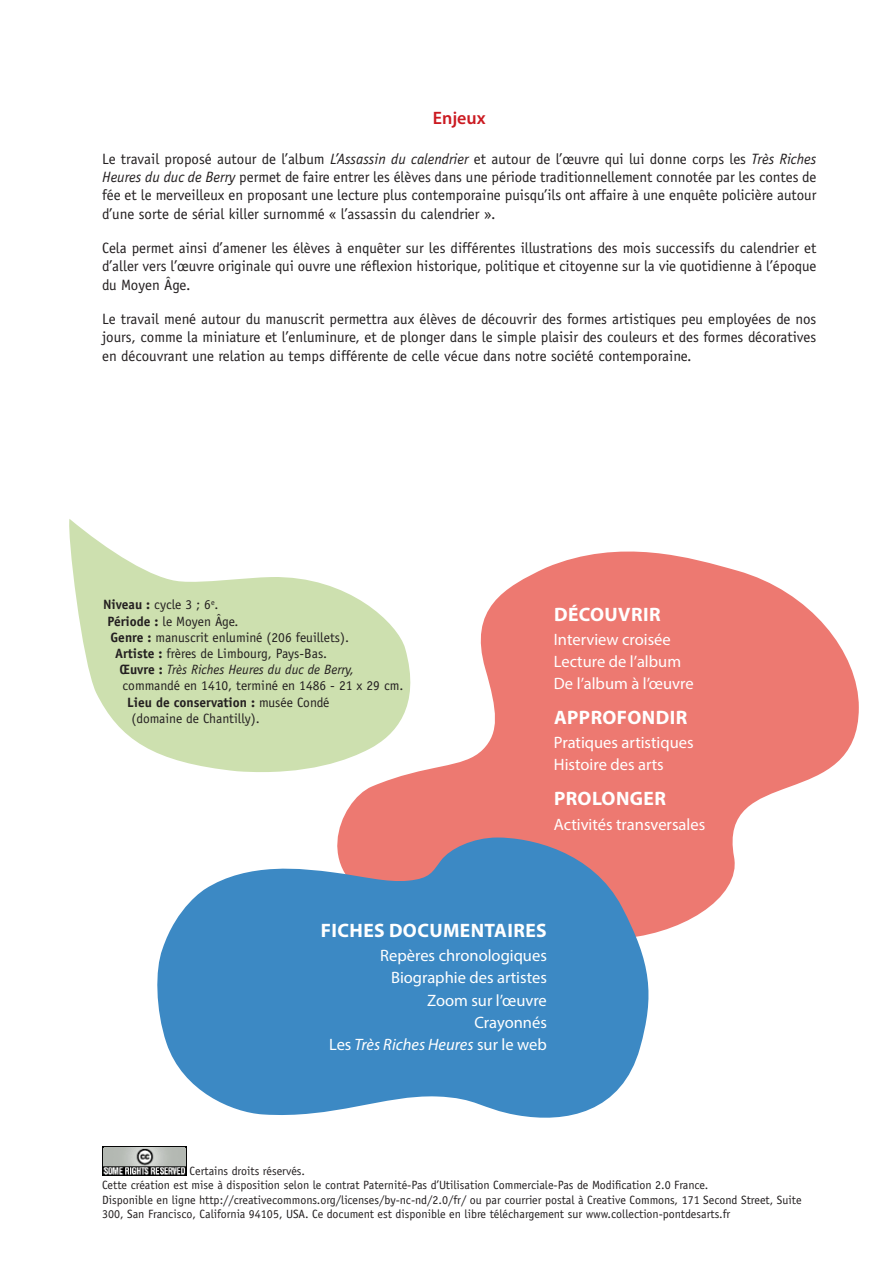
<style>
.page{position:relative;width:893px;height:1263px;background:#fff}
.page>*{position:absolute;margin:0;border:0;box-sizing:border-box;transform-origin:0 0}
.Sommaire{font:700 19.5px "Myriad Pro";letter-spacing:.02em;color:#fff}
.Sous_titre_rouge{font:600 18px "Myriad Pro";color:#cb1a21}
.Sommaire_2{font:16.5px "Myriad Pro";color:#fff}
.Sommaire_2-2{font:italic 16.5px "Myriad Pro";color:#fff}
.texte_courant_enjeux{font:15px/18.3px "Officina Sans Std";color:#231f20;text-align:justify}
.texte_off_bold_9{font:13.5px/16.2px "Officina Sans Std";color:#231f20}
.texte_off_book_8{font:12px "Officina Sans Std";color:#231f20}
.s1{font-style:italic}
.s2{font-weight:700}
.s3{font-style:normal}
</style>
<div class="page">
<svg style="left:337px;top:551px;width:522px;height:382px;fill:#ed7971"></svg>
<svg style="left:157px;top:837px;width:498px;height:281px;background:#6397c5"></svg>
<svg style="left:69px;top:519px;width:353px;height:257px;fill:#cde0af"></svg>
<img style="left:102px;top:1146px;width:84px;height:29px">
<p class="Sous_titre_rouge" style="left:433px;top:107px;width:54px">Enjeux</p>
<p class="texte_courant_enjeux" style="left:102px;top:149px;width:716px">Le travail proposé autour de l’album <span class="s1">L’Assassin du calendrier</span> et autour de l’œuvre qui lui donne corps les <span class="s1">Très Riches Heures du duc de Berry</span> permet de faire entrer les élèves dans une période traditionnellement connotée par les contes de fée et le merveilleux en proposant une lecture plus contemporaine puisqu’ils ont affaire à une enquête policière autour d’une sorte de sérial killer surnommé « l’assassin du calendrier ».</p>
<p class="texte_courant_enjeux" style="left:102px;top:239px;width:716px">Cela permet ainsi d’amener les élèves à enquêter sur les différentes illustrations des mois successifs du calendrier et d’aller vers l’œuvre originale qui ouvre une réflexion historique, politique et citoyenne sur la vie quotidienne à l’époque du Moyen Âge.</p>
<p class="texte_courant_enjeux" style="left:102px;top:310px;width:716px">Le travail mené autour du manuscrit permettra aux élèves de découvrir des formes artistiques peu employées de nos jours, comme la miniature et l’enluminure, et de plonger dans le simple plaisir des couleurs et des formes décoratives en découvrant une relation au temps différente de celle vécue dans notre société contemporaine.</p>
<p class="texte_off_bold_9" style="left:103px;top:597px;width:117px"><span class="s2">Niveau :</span> cycle 3 ; 6<sup>e</sup>.</p>
<p class="texte_off_bold_9" style="left:108px;top:613px;width:133px"><span class="s2">Période :</span> le Moyen Âge.</p>
<p class="texte_off_bold_9" style="left:111px;top:629px;width:240px"><span class="s2">Genre :</span> manuscrit enluminé (206 feuillets).</p>
<p class="texte_off_bold_9" style="left:115px;top:645px;width:214px"><span class="s2">Artiste :</span> frères de Limbourg, Pays-Bas.</p>
<p class="texte_off_bold_9" style="left:120px;top:661px;width:286px"><span class="s2">Œuvre :</span> <span class="s1">Très Riches Heures du duc de Berry, </span>commandé en 1410, terminé en 1486 - 21 x 29 cm.</p>
<p class="texte_off_bold_9" style="left:132px;top:694px;width:200px;text-indent:-4px"><span class="s2">Lieu de conservation :</span> musée Condé (domaine de Chantilly).</p>
<p class="Sommaire" style="left:554px;top:601px;width:108px">DÉCOUVRIR</p>
<p class="Sommaire_2" style="left:554px;top:629px;width:118px">Interview croisée</p>
<p class="Sommaire_2" style="left:554px;top:651px;width:129px">Lecture de l’album</p>
<p class="Sommaire_2" style="left:554px;top:674px;width:141px">De l’album à l’œuvre</p>
<p class="Sommaire" style="left:554px;top:704px;width:135px">APPROFONDIR</p>
<p class="Sommaire_2" style="left:554px;top:732px;width:141px">Pratiques artistiques</p>
<p class="Sommaire_2" style="left:554px;top:754px;width:111px">Histoire des arts</p>
<p class="Sommaire" style="left:554px;top:785px;width:113px">PROLONGER</p>
<p class="Sommaire_2" style="left:554px;top:814px;width:153px">Activités transversales</p>
<p class="Sommaire" style="left:321px;top:917px;width:227px">FICHES DOCUMENTAIRES</p>
<p class="Sommaire_2" style="left:380px;top:945px;width:168px">Repères chronologiques</p>
<p class="Sommaire_2" style="left:391px;top:967px;width:157px">Biographie des artistes</p>
<p class="Sommaire_2" style="left:427px;top:990px;width:121px">Zoom sur l’œuvre</p>
<p class="Sommaire_2" style="left:474px;top:1012px;width:74px">Crayonnés</p>
<p class="Sommaire_2-2" style="left:329px;top:1035px;width:219px"><span class="s3">Les</span> Très Riches Heures <span class="s3">sur le web</span></p>
<p class="texte_off_book_8" style="left:190px;top:1164px;width:117px">Certains droits réservés.</p>
<p class="texte_off_book_8" style="left:102px;top:1178px;width:608px">Cette création est mise à disposition selon le contrat Paternité-Pas d’Utilisation Commerciale-Pas de Modification 2.0 France.</p>
<p class="texte_off_book_8" style="left:102px;top:1193px;width:701px">Disponible en ligne http://creativecommons.org/licenses/by-nc-nd/2.0/fr/ ou par courrier postal à Creative Commons, 171 Second Street, Suite</p>
<p class="texte_off_book_8" style="left:102px;top:1207px;width:630px">300, San Francisco, California 94105, USA. Ce document est disponible en libre téléchargement sur www.collection-pontdesarts.fr</p>
</div>
